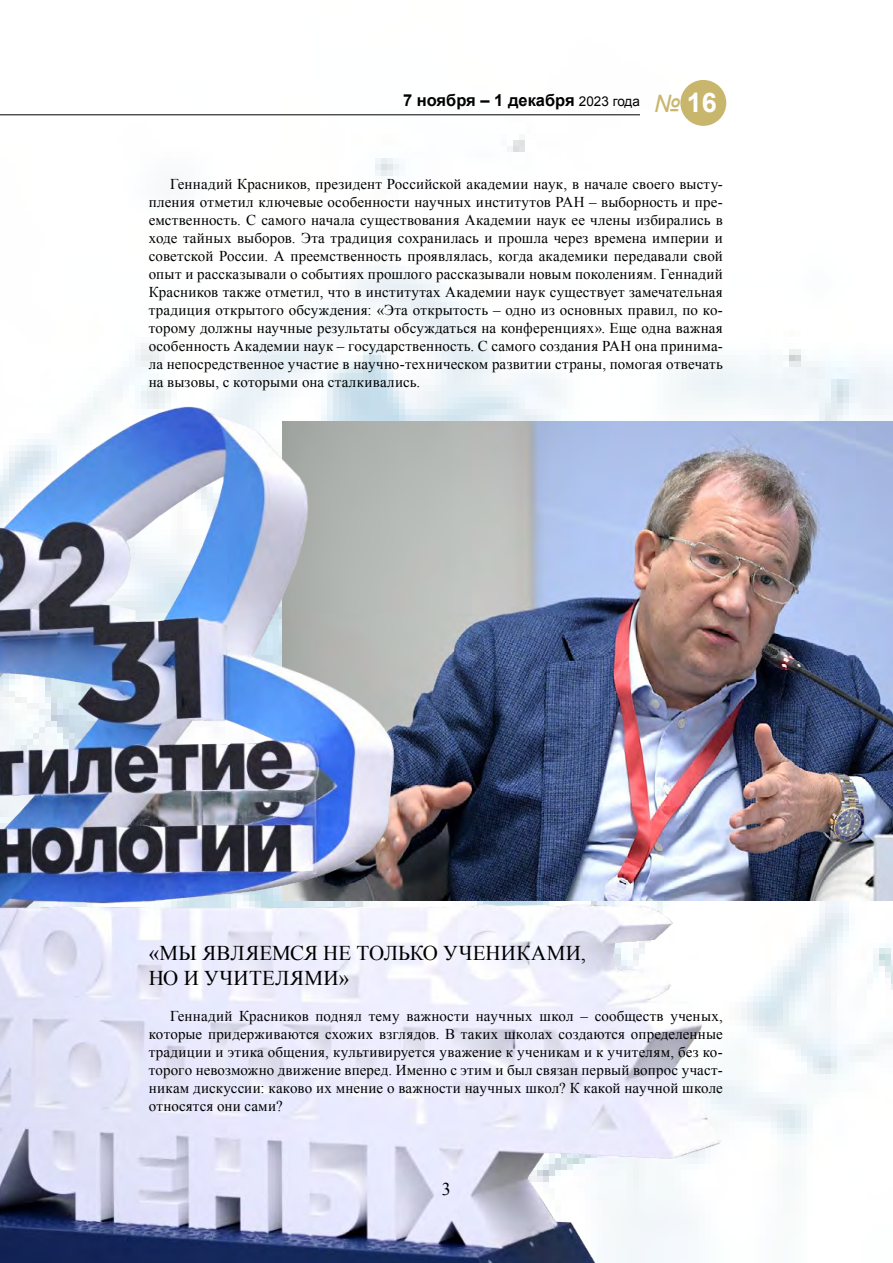
<style>
.page{position:relative;width:893px;height:1263px;background:#fff}
.page>*{position:absolute;margin:0;border:0;box-sizing:border-box;transform-origin:0 0}
.t1{font:700 27px "Arial";color:#fff}
.t2{font:21px/25.2px "Times New Roman";letter-spacing:.015em;color:#000}
.t3{font:18px "Times New Roman";color:#000}
.t4{font:700 16.5px "Arial";color:#000}
.t5{font:15px/18px "Times New Roman";letter-spacing:.01em;color:#000;text-align:justify}
.s1{font-weight:400;font-size:13.5px}
.s2{font-weight:400;font-style:italic;font-size:24px;color:#c9b66d}
</style>
<div class="page">
<img style="left:0;top:80px;width:893px;height:1066px">
<img style="left:750px;top:421px;width:143px;height:479px">
<img style="left:0;top:386px;width:750px;height:877px">
<hr style="left:0;top:114px;width:640px;height:1px;background:#000">
<div style="left:680px;top:80px;width:46px;height:46px;background:#c9b66d;border-radius:50%"></div>
<p class="t4" style="left:403px;top:89px;width:238px">7 ноября ‒ 1 декабря <span class="s1">2023 года</span></p>
<h1 class="t1" style="left:654px;top:84px;width:64px"><span class="s2">№</span> 16</h1>
<p class="t5" style="left:149px;top:175px;width:576px;text-indent:21px">Геннадий Красников, президент Российской академии наук, в начале своего высту&shy;пления отметил ключевые особенности научных институтов РАН ‒ выборность и пре&shy;емственность. С самого начала существования Академии наук ее члены избирались в ходе тайных выборов. Эта традиция сохранилась и прошла через времена империи и советской России. А преемственность проявлялась, когда академики передавали свой опыт и рассказывали о событиях прошлого рассказывали новым поколениям. Геннадий Красников также отметил, что в институтах Академии наук существует замечательная традиция открытого обсуждения: «Эта открытость ‒ одно из основных правил, по ко&shy;торому должны научные результаты обсуждаться на конференциях». Еще одна важная особенность Академии наук ‒ государственность. С самого создания РАН она принима&shy;ла непосредственное участие в научно-техническом развитии страны, помогая отвечать на вызовы, с которыми она сталкивались.</p>
<h2 class="t2" style="left:149px;top:940px;width:439px">«МЫ ЯВЛЯЕМСЯ НЕ ТОЛЬКО УЧЕНИКАМИ,<br>НО И УЧИТЕЛЯМИ»</h2>
<p class="t5" style="left:149px;top:1007px;width:576px;text-indent:21px">Геннадий Красников поднял тему важности научных школ ‒ сообществ ученых, которые придерживаются схожих взглядов. В таких школах создаются определенные традиции и этика общения, культивируется уважение к ученикам и к учителям, без ко&shy;торого невозможно движение вперед. Именно с этим и был связан первый вопрос участ&shy;никам дискуссии: каково их мнение о важности научных школ? К какой научной школе относятся они сами?</p>
<p class="t3" style="left:442px;top:1176px;width:10px">3</p>
</div>
